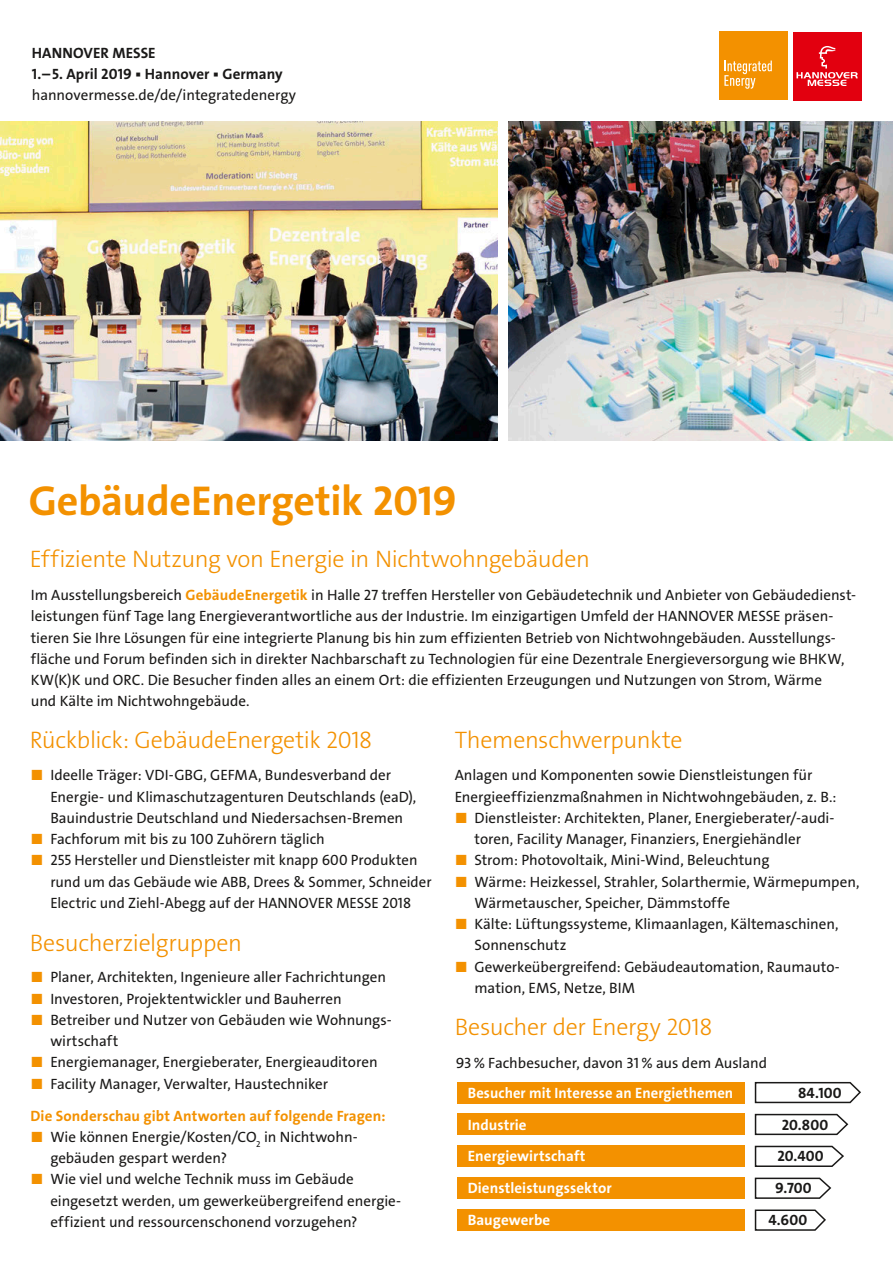
<style>
.page{position:relative;width:893px;height:1263px;background:#fff}
.page>*{position:absolute;margin:0;border:0;box-sizing:border-box;transform-origin:0 0}
.t1{font:42px "The Sans LP7 Bld";letter-spacing:-.005em;color:#f39100}
.t2{font:24px "The Sans LP3 Lig";letter-spacing:-.015em;color:#f39100}
.t3{font:15px/21.3px "The Sans LP5 Plain";color:#1a1918}
.t4{font:15px/32px "The Sans LP7 Bld";letter-spacing:.005em;color:#fff}
.t5{font:15px/21px "The Sans LP7 Bld";letter-spacing:.005em;color:#1a1918}
.t6{font:15px "The Sans LP7 Bld";letter-spacing:.005em;color:#f39100}
.s1{font-family:"The Sans LP7 Bld";color:#f39100}
.s2{color:#f39100}
</style>
<div class="page">
<img style="left:508px;top:121px;width:385px;height:319px">
<img style="left:0;top:121px;width:497px;height:319px">
<div style="left:793px;top:32px;width:68px;height:68px;background:#e2000f"></div>
<svg style="left:796px;top:46px;width:62px;height:40px"></svg>
<div style="left:719px;top:32px;width:68px;height:68px;background:#f39100"></div>
<svg style="left:724px;top:61px;width:48px;height:28px"></svg>
<div style="left:457px;top:1082px;width:287px;height:21px;background:#f39100"></div>
<div style="left:457px;top:1146px;width:287px;height:21px;background:#f39100"></div>
<div style="left:457px;top:1114px;width:287px;height:21px;background:#f39100"></div>
<div style="left:457px;top:1177px;width:287px;height:22px;background:#f39100"></div>
<div style="left:457px;top:1209px;width:287px;height:22px;background:#f39100"></div>
<svg style="left:754px;top:1145px;width:90px;height:22px"></svg>
<svg style="left:754px;top:1177px;width:78px;height:22px"></svg>
<svg style="left:754px;top:1209px;width:72px;height:22px"></svg>
<svg style="left:754px;top:1113px;width:95px;height:23px"></svg>
<svg style="left:754px;top:1081px;width:107px;height:23px"></svg>
<p class="t5" style="left:32px;top:43px;width:252px">HANNOVER MESSE<br>1.– 5. April 2019 ▪ Hannover ▪ Germany</p>
<p class="t3" style="left:32px;top:85px;width:266px">hannovermesse.de/de/integratedenergy</p>
<h1 class="t1" style="left:29px;top:483px;width:430px">GebäudeEnergetik 2019</h1>
<h2 class="t2" style="left:30px;top:549px;width:562px">Effiziente Nutzung von Energie in Nichtwohngebäuden</h2>
<p class="t3" style="left:31px;top:585px;width:827px">Im Ausstellungsbereich <span class="s1">GebäudeEnergetik</span> in Halle 27 treffen Hersteller von Gebäudetechnik und Anbieter von Gebäudedienst&shy;leistungen fünf Tage lang Energieverantwortliche aus der Industrie. Im einzigartigen Umfeld der HANNOVER MESSE präsen&shy;tieren Sie Ihre Lösungen für eine integrierte Planung bis hin zum effizienten Betrieb von Nichtwohngebäuden. Ausstellungs&shy;fläche und Forum befinden sich in direkter Nachbarschaft zu Technologien für eine Dezentrale Energieversorgung wie BHKW, KW(K)K und ORC. Die Besucher finden alles an einem Ort: die effizienten Erzeugungen und Nutzungen von Strom, Wärme<br>und Kälte im Nichtwohngebäude.</p>
<h2 class="t2" style="left:30px;top:730px;width:344px">Rückblick: GebäudeEnergetik 2018</h2>
<p class="t3" style="left:50px;top:766px;width:367px;text-indent:-20px"><span class="s2">■</span> Ideelle Träger: VDI-GBG, GEFMA, Bundesverband der<br>Energie- und Klimaschutzagenturen Deutschlands (eaD),<br>Bauindustrie Deutschland und Niedersachsen-Bremen</p>
<p class="t3" style="left:31px;top:829px;width:296px"><span class="s2">■</span> Fachforum mit bis zu 100 Zuhörern täglich</p>
<p class="t3" style="left:50px;top:851px;width:383px;text-indent:-20px"><span class="s2">■</span> 255 Hersteller und Dienstleister mit knapp 600 Produkten rund um das Gebäude wie ABB, Drees &amp; Sommer, Schneider<br>Electric und Ziehl-Abegg auf der HANNOVER MESSE 2018</p>
<h2 class="t2" style="left:30px;top:932px;width:214px">Besucherzielgruppen</h2>
<p class="t3" style="left:31px;top:968px;width:357px"><span class="s1">■</span> Planer, Architekten, Ingenieure aller Fachrichtungen</p>
<p class="t3" style="left:31px;top:989px;width:313px"><span class="s1">■</span> Investoren, Projektentwickler und Bauherren</p>
<p class="t3" style="left:50px;top:1010px;width:343px;text-indent:-20px"><span class="s1">■</span> Betreiber und Nutzer von Gebäuden wie Wohnungs&shy;wirtschaft</p>
<p class="t3" style="left:31px;top:1053px;width:349px"><span class="s1">■</span> Energiemanager, Energieberater, Energieauditoren</p>
<p class="t3" style="left:31px;top:1074px;width:299px"><span class="s1">■</span> Facility Manager, Verwalter, Haustechniker</p>
<p class="t6" style="left:31px;top:1109px;width:357px">Die Sonderschau gibt Antworten auf folgende Fragen:</p>
<p class="t3" style="left:50px;top:1127px;width:309px;text-indent:-20px"><span class="s1">■</span> Wie können Energie/Kosten/CO<sub>2</sub> in Nichtwohn&shy;gebäuden gespart werden?</p>
<p class="t3" style="left:50px;top:1170px;width:352px;text-indent:-20px"><span class="s1">■</span> Wie viel und welche Technik muss im Gebäude eingesetzt werden, um gewerkeübergreifend energie&shy;effizient und ressourcenschonend vorzugehen?</p>
<h2 class="t2" style="left:455px;top:730px;width:230px">Themenschwerpunkte</h2>
<p class="t3" style="left:455px;top:766px;width:383px">Anlagen und Komponenten sowie Dienstleistungen für<br>Energieeffizienzmaßnahmen in Nichtwohngebäuden, z. B.:</p>
<p class="t3" style="left:474px;top:808px;width:361px;text-indent:-20px"><span class="s2">■</span> Dienstleister: Architekten, Planer, Energieberater/-audi&shy;toren, Facility Manager, Finanziers, Energiehändler</p>
<p class="t3" style="left:455px;top:851px;width:316px"><span class="s2">■</span> Strom: Photovoltaik, Mini-Wind, Beleuchtung</p>
<p class="t3" style="left:474px;top:872px;width:387px;text-indent:-20px"><span class="s2">■</span> Wärme: Heizkessel, Strahler, Solarthermie, Wärmepumpen,<br>Wärmetauscher, Speicher, Dämmstoffe</p>
<p class="t3" style="left:474px;top:914px;width:366px;text-indent:-20px"><span class="s2">■</span> Kälte: Lüftungssysteme, Klimaanlagen, Kältemaschinen,<br>Sonnenschutz</p>
<p class="t3" style="left:474px;top:957px;width:367px;text-indent:-20px"><span class="s2">■</span> Gewerkeübergreifend: Gebäudeautomation, Raumauto&shy;mation, EMS, Netze, BIM</p>
<h2 class="t2" style="left:455px;top:1017px;width:259px">Besucher der Energy 2018</h2>
<p class="t3" style="left:456px;top:1053px;width:313px">93 % Fachbesucher, davon 31 % aus dem Ausland</p>
<p class="t4" style="left:468px;top:1078px;width:267px">Besucher mit Interesse an Energiethemen</p>
<p class="t4" style="left:468px;top:1110px;width:60px">Industrie</p>
<p class="t5" style="left:798px;top:1083px;width:45px">84.100</p>
<p class="t5" style="left:782px;top:1115px;width:48px">20.800</p>
<p class="t4" style="left:468px;top:1141px;width:119px">Energiewirtschaft</p>
<p class="t4" style="left:468px;top:1173px;width:146px">Dienstleistungssektor<br>Baugewerbe</p>
<p class="t5" style="left:777px;top:1147px;width:48px">20.400</p>
<p class="t5" style="left:775px;top:1179px;width:38px">9.700</p>
<p class="t5" style="left:768px;top:1211px;width:40px">4.600</p>
</div>
